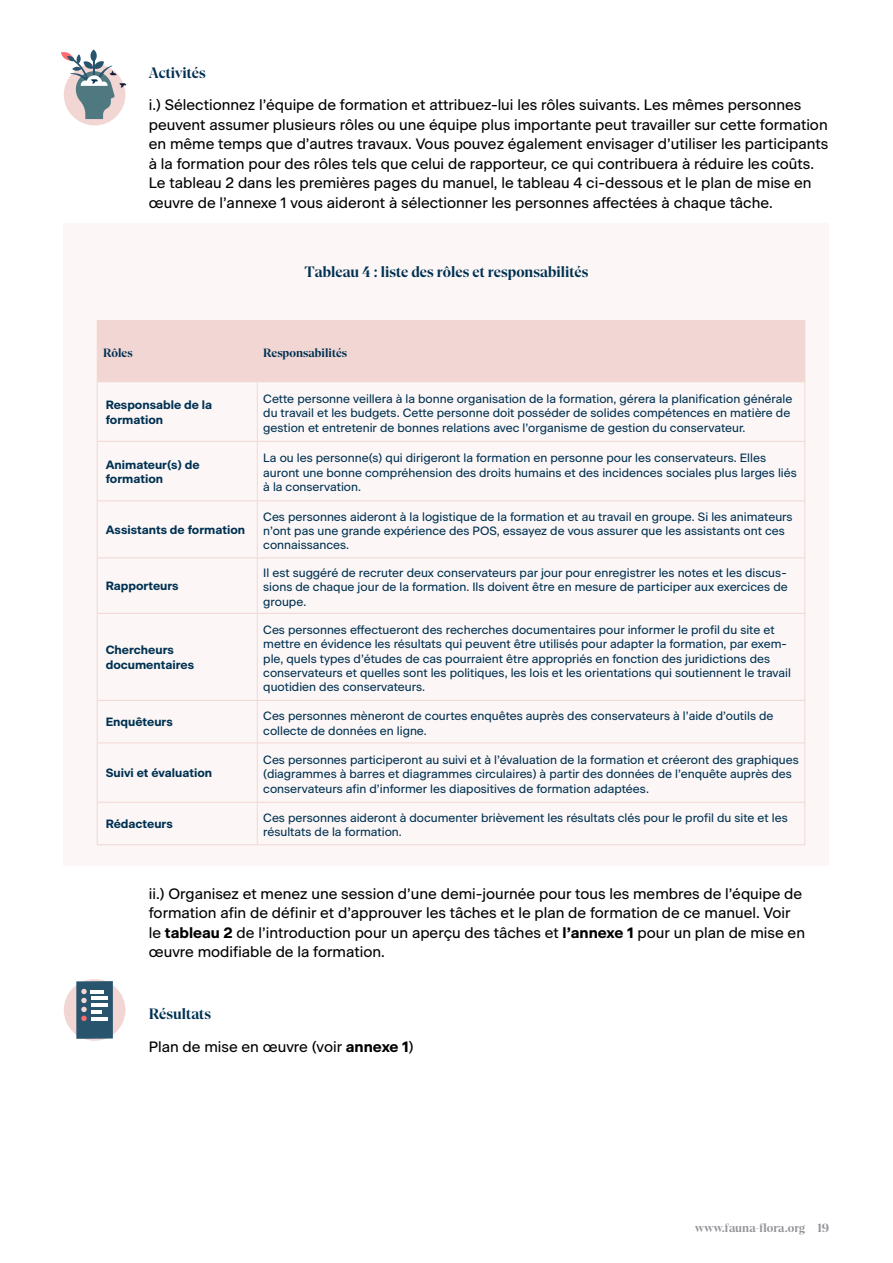
<style>
.page{position:relative;width:893px;height:1263px;background:#fff}
.page>*{position:absolute;margin:0;border:0;box-sizing:border-box;transform-origin:0 0}
.t1{font:15px/19.5px "Beausite Classic";color:#000}
.t2{font:700 15px "At Gambit";color:#003152}
.t3{font:12px/14.4px "Beausite Classic";color:#003152}
.t4{font:700 12px/14.4px "Beausite Classic";color:#003152}
.t5{font:700 12px "At Gambit";color:#949499}
.t6{font:700 12px "At Gambit";color:#003152}
.s1{font-weight:700}
</style>
<div class="page">
<div style="left:64px;top:223px;width:765px;height:642px;background:#fcf7f6"></div>
<div style="left:97px;top:320px;width:160px;height:62px;background:#f2d6d4"></div>
<div style="left:257px;top:320px;width:548px;height:62px;background:#f2d6d4"></div>
<hr style="left:97px;top:382px;width:1px;height:59px;background:#f2d6d4">
<hr style="left:257px;top:382px;width:1px;height:59px;background:#f2d6d4">
<hr style="left:804px;top:382px;width:1px;height:59px;background:#f2d6d4">
<hr style="left:97px;top:441px;width:160px;height:1px;background:#f2d6d4">
<hr style="left:97px;top:442px;width:1px;height:58px;background:#f2d6d4">
<hr style="left:257px;top:441px;width:548px;height:1px;background:#f2d6d4">
<hr style="left:257px;top:442px;width:1px;height:58px;background:#f2d6d4">
<hr style="left:804px;top:442px;width:1px;height:58px;background:#f2d6d4">
<hr style="left:97px;top:500px;width:160px;height:1px;background:#f2d6d4">
<hr style="left:97px;top:501px;width:1px;height:56px;background:#f2d6d4">
<hr style="left:257px;top:500px;width:548px;height:1px;background:#f2d6d4">
<hr style="left:257px;top:501px;width:1px;height:56px;background:#f2d6d4">
<hr style="left:804px;top:501px;width:1px;height:56px;background:#f2d6d4">
<hr style="left:97px;top:557px;width:160px;height:1px;background:#f2d6d4">
<hr style="left:97px;top:558px;width:1px;height:55px;background:#f2d6d4">
<hr style="left:257px;top:557px;width:548px;height:1px;background:#f2d6d4">
<hr style="left:257px;top:558px;width:1px;height:55px;background:#f2d6d4">
<hr style="left:804px;top:558px;width:1px;height:55px;background:#f2d6d4">
<hr style="left:97px;top:613px;width:160px;height:1px;background:#f2d6d4">
<hr style="left:97px;top:614px;width:1px;height:86px;background:#f2d6d4">
<hr style="left:257px;top:613px;width:548px;height:1px;background:#f2d6d4">
<hr style="left:257px;top:614px;width:1px;height:86px;background:#f2d6d4">
<hr style="left:804px;top:614px;width:1px;height:86px;background:#f2d6d4">
<hr style="left:97px;top:700px;width:160px;height:1px;background:#f2d6d4">
<hr style="left:97px;top:701px;width:1px;height:41px;background:#f2d6d4">
<hr style="left:257px;top:700px;width:548px;height:1px;background:#f2d6d4">
<hr style="left:257px;top:701px;width:1px;height:41px;background:#f2d6d4">
<hr style="left:804px;top:701px;width:1px;height:41px;background:#f2d6d4">
<hr style="left:97px;top:742px;width:160px;height:1px;background:#f2d6d4">
<hr style="left:97px;top:743px;width:1px;height:59px;background:#f2d6d4">
<hr style="left:257px;top:742px;width:548px;height:1px;background:#f2d6d4">
<hr style="left:257px;top:743px;width:1px;height:59px;background:#f2d6d4">
<hr style="left:804px;top:743px;width:1px;height:59px;background:#f2d6d4">
<hr style="left:97px;top:802px;width:160px;height:1px;background:#f2d6d4">
<hr style="left:97px;top:803px;width:1px;height:41px;background:#f2d6d4">
<hr style="left:257px;top:802px;width:548px;height:1px;background:#f2d6d4">
<hr style="left:257px;top:803px;width:1px;height:41px;background:#f2d6d4">
<hr style="left:804px;top:803px;width:1px;height:41px;background:#f2d6d4">
<hr style="left:97px;top:844px;width:160px;height:1px;background:#f2d6d4">
<hr style="left:257px;top:844px;width:548px;height:1px;background:#f2d6d4">
<div style="left:64px;top:979px;width:61px;height:62px;background:#f2d6d4;border-radius:50%"></div>
<div style="left:76px;top:981px;width:37px;height:58px;background:#29546e"></div>
<hr style="left:91px;top:1017px;width:16px;height:3px;background:#fff">
<hr style="left:91px;top:1004px;width:16px;height:3px;background:#fff">
<hr style="left:91px;top:997px;width:16px;height:3px;background:#fff">
<svg style="left:81px;top:988px;width:23px;height:33px"></svg>
<div style="left:64px;top:64px;width:61px;height:61px;background:#f2d6d4;border-radius:50%"></div>
<svg style="left:61px;top:51px;width:65px;height:68px"></svg>
<svg style="left:77px;top:54px;width:4px;height:10px"></svg>
<svg style="left:72px;top:67px;width:10px;height:4px"></svg>
<p class="t2" style="left:149px;top:63px;width:59px">Activités</p>
<p class="t1" style="left:149px;top:94px;width:681px">i.) Sélectionnez l’équipe de formation et attribuez-lui les rôles suivants. Les mêmes personnes peuvent assumer plusieurs rôles ou une équipe plus importante peut travailler sur cette formation en même temps que d’autres travaux. Vous pouvez également envisager d’utiliser les participants à la formation pour des rôles tels que celui de rapporteur, ce qui contribuera à réduire les coûts.<br>Le tableau 2 dans les premières pages du manuel, le tableau 4 ci-dessous et le plan de mise en œuvre de l’annexe 1 vous aideront à sélectionner les personnes affectées à chaque tâche.</p>
<p class="t2" style="left:305px;top:262px;width:285px">Tableau 4 : liste des rôles et responsabilités</p>
<p class="t6" style="left:103px;top:345px;width:31px">Rôles</p>
<p class="t6" style="left:263px;top:345px;width:85px">Responsabilités</p>
<p class="t4" style="left:106px;top:397px;width:108px">Responsable de la formation</p>
<p class="t3" style="left:263px;top:390px;width:531px">Cette personne veillera à la bonne organisation de la formation, gérera la planification générale du travail et les budgets. Cette personne doit posséder de solides compétences en matière de gestion et entretenir de bonnes relations avec l’organisme de gestion du conservateur.</p>
<p class="t4" style="left:106px;top:456px;width:95px">Animateur(s) de formation</p>
<p class="t3" style="left:263px;top:450px;width:535px">La ou les personne(s) qui dirigeront la formation en personne pour les conservateurs. Elles auront une bonne compréhension des droits humains et des incidences sociales plus larges liés à la conservation.</p>
<p class="t4" style="left:106px;top:522px;width:141px">Assistants de formation</p>
<p class="t3" style="left:263px;top:508px;width:531px">Ces personnes aideront à la logistique de la formation et au travail en groupe. Si les animateurs n’ont pas une grande expérience des POS, essayez de vous assurer que les assistants ont ces connaissances.</p>
<p class="t4" style="left:106px;top:578px;width:75px">Rapporteurs</p>
<p class="t4" style="left:106px;top:642px;width:90px">Chercheurs documentaires</p>
<p class="t3" style="left:263px;top:564px;width:526px;text-align:justify">Il est suggéré de recruter deux conservateurs par jour pour enregistrer les notes et les discus&shy;sions de chaque jour de la formation. Ils doivent être en mesure de participer aux exercices de groupe.</p>
<p class="t3" style="left:263px;top:621px;width:529px">Ces personnes effectueront des recherches documentaires pour informer le profil du site et mettre en évidence les résultats qui peuvent être utilisés pour adapter la formation, par exem&shy;ple, quels types d’études de cas pourraient être appropriés en fonction des juridictions des conservateurs et quelles sont les politiques, les lois et les orientations qui soutiennent le travail</p>
<p class="t3" style="left:263px;top:679px;width:163px">quotidien des conservateurs.</p>
<p class="t4" style="left:106px;top:714px;width:69px">Enquêteurs</p>
<p class="t3" style="left:263px;top:708px;width:512px">Ces personnes mèneront de courtes enquêtes auprès des conservateurs à l’aide d’outils de collecte de données en ligne.</p>
<p class="t4" style="left:106px;top:765px;width:108px">Suivi et évaluation</p>
<p class="t3" style="left:263px;top:751px;width:537px">Ces personnes participeront au suivi et à l’évaluation de la formation et créeront des graphiques (diagrammes à barres et diagrammes circulaires) à partir des données de l’enquête auprès des conservateurs afin d’informer les diapositives de formation adaptées.</p>
<p class="t4" style="left:106px;top:816px;width:69px">Rédacteurs</p>
<p class="t3" style="left:263px;top:809px;width:526px">Ces personnes aideront à documenter brièvement les résultats clés pour le profil du site et les résultats de la formation.</p>
<p class="t1" style="left:149px;top:882px;width:658px">ii.) Organisez et menez une session d’une demi-journée pour tous les membres de l’équipe de formation afin de définir et d’approuver les tâches et le plan de formation de ce manuel. Voir le <span class="s1">tableau 2</span> de l’introduction pour un aperçu des tâches et <span class="s1">l’annexe 1</span> pour un plan de mise en œuvre modifiable de la formation.</p>
<p class="t2" style="left:149px;top:1005px;width:64px">Résultats</p>
<p class="t1" style="left:149px;top:1035px;width:266px">Plan de mise en œuvre (voir <span class="s1">annexe 1</span>)</p>
<p class="t5" style="left:695px;top:1220px;width:135px">www.fauna-flora.org 19</p>
</div>
